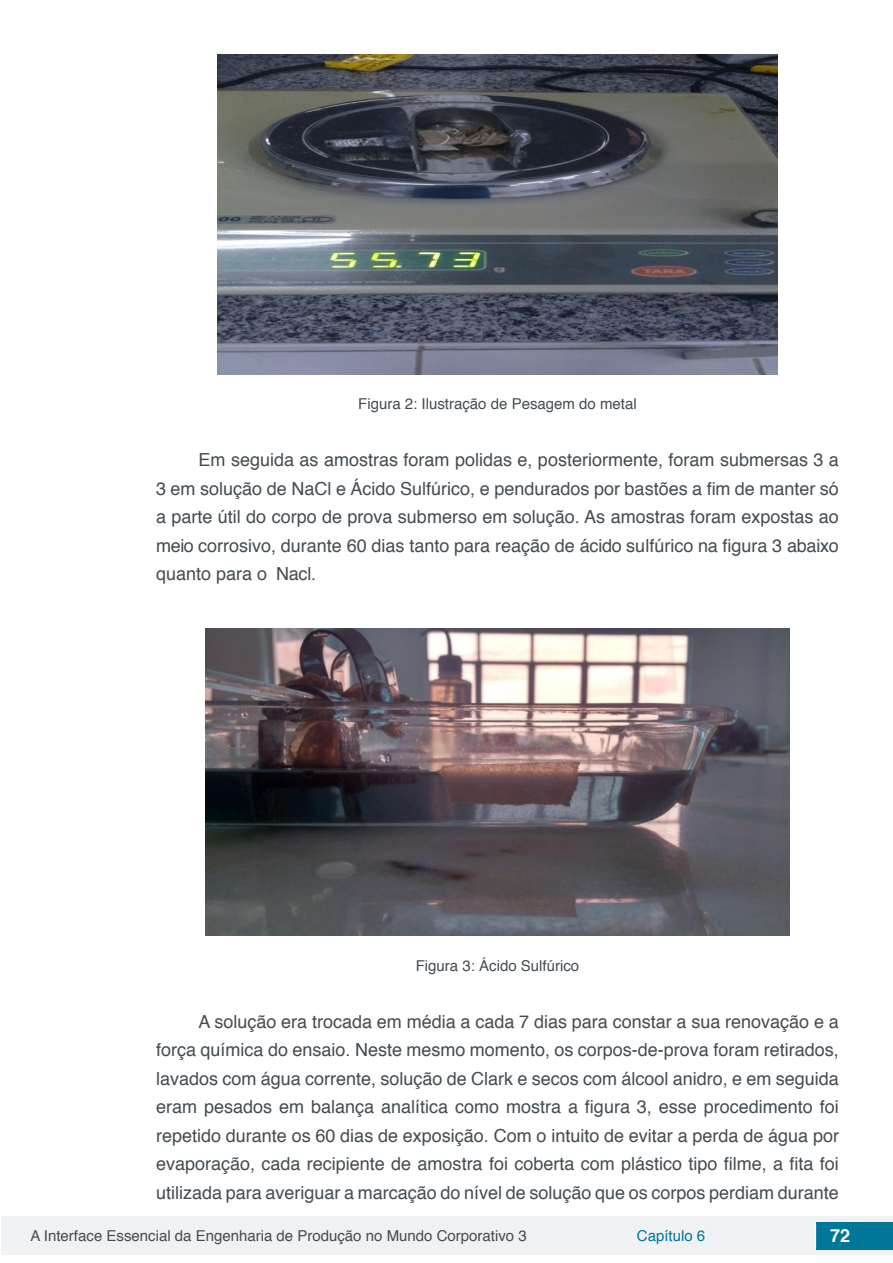
<style>
.page{position:relative;width:893px;height:1263px;background:#fff}
.page>*{position:absolute;margin:0;border:0;box-sizing:border-box;transform-origin:0 0}
.txt{font:18px/28.5px "Helvetica";color:#434c52;text-align:justify}
.t1{font:700 18px "Helvetica";color:#fff}
.info_tab_gra_imag{font:15px "Helvetica";color:#434c52}
.t2{font:15px "Helvetica";color:#007699}
</style>
<div class="page">
<div style="left:1px;top:1216px;width:891px;height:38px;background:#f0f1f2"></div>
<div style="left:816px;top:1222px;width:77px;height:27px;background:#007699"></div>
<svg style="left:815px;top:1224px;width:1px;height:24px"></svg>
<img style="left:218px;top:54px;width:559px;height:320px">
<img style="left:206px;top:629px;width:583px;height:307px">
<p class="info_tab_gra_imag" style="left:358px;top:392px;width:280px">Figura 2: Ilustração de Pesagem do metal</p>
<p class="txt" style="left:156px;top:446px;width:684px;text-indent:43px">Em seguida as amostras foram polidas e, posteriormente, foram submersas 3 a 3 em solução de NaCl e Ácido Sulfúrico, e pendurados por bastões a fim de manter só a parte útil do corpo de prova submerso em solução. As amostras foram expostas ao meio corrosivo, durante 60 dias tanto para reação de ácido sulfúrico na figura 3 abaixo quanto para o Nacl.</p>
<p class="info_tab_gra_imag" style="left:416px;top:954px;width:165px">Figura 3: Ácido Sulfúrico</p>
<p class="txt" style="left:156px;top:1008px;width:684px;text-indent:43px">A solução era trocada em média a cada 7 dias para constar a sua renovação e a força química do ensaio. Neste mesmo momento, os corpos-de-prova foram retirados, lavados com água corrente, solução de Clark e secos com álcool anidro, e em seguida eram pesados em balança analítica como mostra a figura 3, esse procedimento foi repetido durante os 60 dias de exposição. Com o intuito de evitar a perda de água por evaporação, cada recipiente de amostra foi coberta com plástico tipo filme, a fita foi utilizada para averiguar a marcação do nível de solução que os corpos perdiam durante</p>
<p class="info_tab_gra_imag" style="left:31px;top:1224px;width:498px">A Interface Essencial da Engenharia de Produção no Mundo Corporativo 3</p>
<p class="t2" style="left:637px;top:1224px;width:70px">Capítulo 6</p>
<p class="t1" style="left:830px;top:1221px;width:22px">72</p>
</div>
